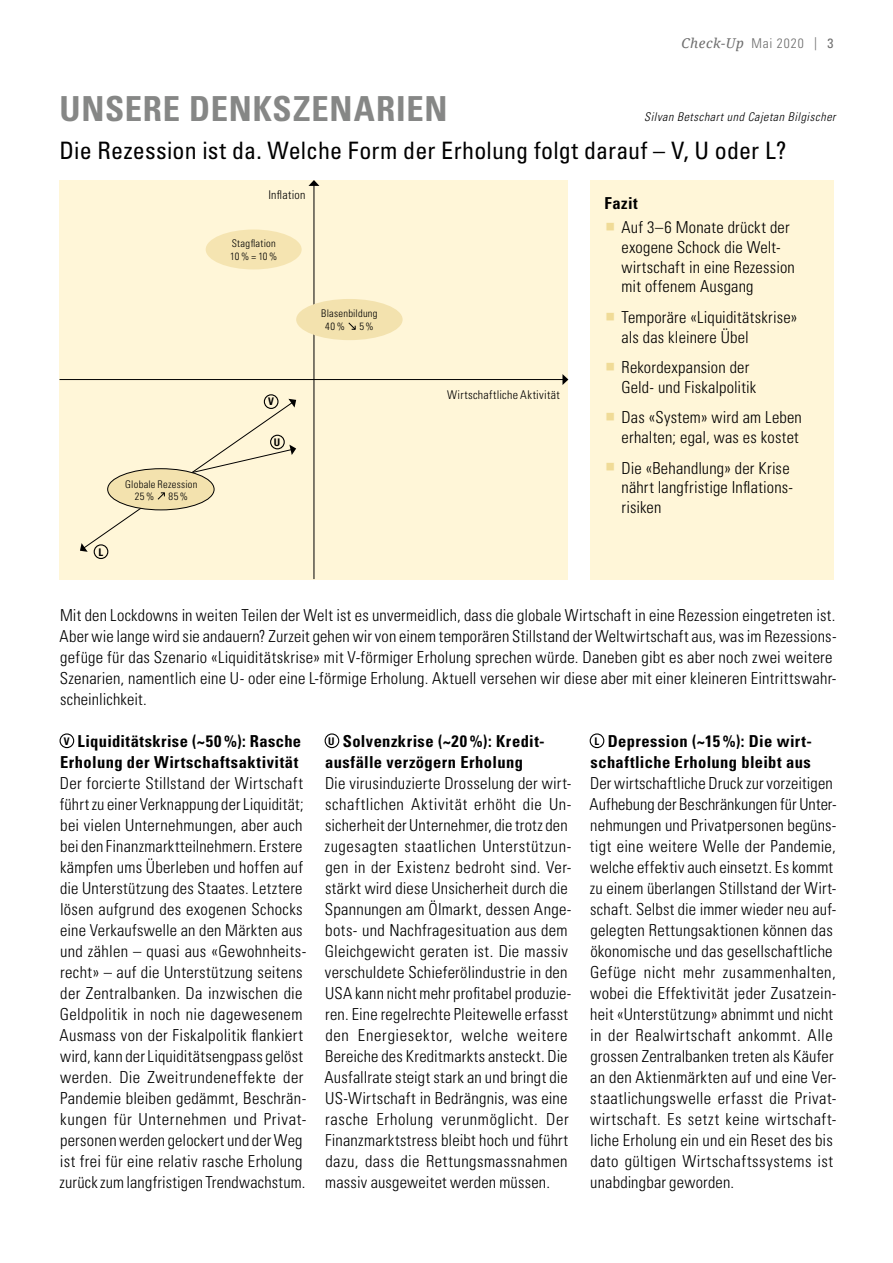
<style>
.page{position:relative;width:893px;height:1263px;background:#fff}
.page>*{position:absolute;margin:0;border:0;box-sizing:border-box;transform-origin:0 0}
.t1{font:700 condensed 34.5px "Univers LT Std";letter-spacing:.025em;color:#868786}
.t2{font:condensed 24px "Univers LT Std";letter-spacing:.005em;color:#000}
.t3{font:300 condensed 16.5px/21px "Univers LT Std";letter-spacing:.015em;color:#000}
.t4{font:700 condensed 16.5px/21px "Univers LT Std";letter-spacing:.025em;color:#000}
.t5{font:italic 13.5px "Noto Serif";letter-spacing:.035em;color:#6e6e6e}
.t6{font:italic 300 condensed 12px "Univers LT Std";letter-spacing:.05em;color:#000}
.t7{font:300 condensed 12px "Univers LT Std";letter-spacing:.02em;color:#000}
.t8{font:300 condensed 10.5px/12.6px "Univers LT Std";letter-spacing:.025em;color:#000}
.t9{font:700 condensed 10.5px "Univers LT Std";color:#000}
.s1{font-family:"Univers LT Std";font-weight:300;font-style:normal;font-stretch:condensed}
.s2{font-family:"Univers LT Std";font-style:normal;font-stretch:condensed;font-size:13.05px}
.s3{font-family:"Univers LT Std";font-style:normal;font-stretch:condensed}
.s4{color:#f0db97}
</style>
<div class="page">
<div style="left:60px;top:180px;width:508px;height:399px;background:#fff6d8"></div>
<hr style="left:60px;top:379px;width:503px;height:1px;background:#000">
<svg style="left:562px;top:374px;width:6px;height:11px"></svg>
<hr style="left:314px;top:185px;width:1px;height:394px;background:#000">
<svg style="left:308px;top:180px;width:11px;height:6px"></svg>
<div style="left:296px;top:299px;width:107px;height:41px;background:#f3e2ae;border-radius:50%"></div>
<div style="left:206px;top:229px;width:96px;height:40px;background:#f5e4b1;border-radius:50%"></div>
<svg style="left:348px;top:322px;width:8px;height:8px"></svg>
<div style="left:590px;top:180px;width:243px;height:399px;background:#fff6d8"></div>
<div style="left:60px;top:733px;width:14px;height:15px;border:1px solid #000;border-radius:50%"></div>
<div style="left:325px;top:733px;width:14px;height:15px;border:1px solid #000;border-radius:50%"></div>
<div style="left:590px;top:733px;width:14px;height:15px;border:1px solid #000;border-radius:50%"></div>
<svg style="left:80px;top:399px;width:216px;height:153px"></svg>
<div style="left:264px;top:394px;width:15px;height:15px;border:1px solid #000;border-radius:50%"></div>
<div style="left:270px;top:435px;width:15px;height:14px;border:1px solid #000;border-radius:50%"></div>
<div style="left:94px;top:544px;width:14px;height:15px;border:1px solid #000;border-radius:50%"></div>
<p class="t5" style="left:681px;top:34px;width:153px">Check-Up <span class="s1">Mai 2020</span> <span class="s2">|</span> <span class="s3">3</span></p>
<h1 class="t1" style="left:60px;top:87px;width:389px">UNSERE DENKSZENARIEN</h1>
<p class="t6" style="left:644px;top:109px;width:193px">Silvan Betschart und Cajetan Bilgischer</p>
<h2 class="t2" style="left:60px;top:135px;width:728px">Die Rezession ist da. Welche Form der Erholung folgt darauf – V, U oder L?</h2>
<p class="t9" style="left:99px;top:545px;width:6px">L</p>
<p class="t8" style="left:135px;top:478px;width:64px;line-height:11.7px;text-indent:-10px">Globale Rezession<br>25%</p>
<p class="t8" style="left:169px;top:490px;width:21px">85%</p>
<p class="t7" style="left:268px;top:188px;width:39px">Inflation</p>
<p class="t8" style="left:230px;top:237px;width:49px">Stagflation<br>10% = 10%</p>
<p class="t8" style="left:325px;top:307px;width:54px;text-indent:-4px">Blasenbildung<br>40 %</p>
<p class="t8" style="left:359px;top:320px;width:16px">5%</p>
<p class="t9" style="left:268px;top:395px;width:7px">V</p>
<p class="t9" style="left:274px;top:436px;width:8px">U</p>
<p class="t7" style="left:447px;top:387px;width:114px">Wirtschaftliche Aktivität</p>
<p class="t4" style="left:604px;top:193px;width:35px">Fazit</p>
<p class="t3" style="left:621px;top:217px;width:175px;line-height:19.8px;text-indent:-17px"><span class="s4">▪</span> Auf 3–6 Monate drückt der exogene Schock die Welt&shy;wirtschaft in eine Rezession mit offenem Ausgang</p>
<p class="t3" style="left:621px;top:307px;width:177px;line-height:19.8px;text-indent:-17px"><span class="s4">▪</span> Temporäre «Liquiditätskrise» als das kleinere Übel</p>
<p class="t3" style="left:621px;top:357px;width:136px;line-height:19.8px;text-indent:-17px"><span class="s4">▪</span> Rekordexpansion der<br>Geld- und Fiskalpolitik</p>
<p class="t3" style="left:604px;top:408px;width:199px;line-height:19.8px;text-align:right"><span class="s4">▪</span> Das «System» wird am Leben erhalten; egal, was es kostet</p>
<p class="t3" style="left:621px;top:458px;width:172px;line-height:19.8px;text-indent:-17px"><span class="s4">▪</span> Die «Behandlung» der Krise nährt langfristige Inflations&shy;risiken</p>
<p class="t3" style="left:59px;top:605px;width:779px">Mit den Lockdowns in weiten Teilen der Welt ist es unvermeidlich, dass die globale Wirtschaft in eine Rezession eingetreten ist.<br>Aber wie lange wird sie andauern? Zurzeit gehen wir von einem temporären Stillstand der Weltwirtschaft aus, was im Rezessions&shy;gefüge für das Szenario «Liquiditätskrise» mit V-förmiger Erholung sprechen würde. Daneben gibt es aber noch zwei weitere Szenarien, namentlich eine U- oder eine L-förmige Erholung. Aktuell versehen wir diese aber mit einer kleineren Eintrittswahr&shy;scheinlichkeit.</p>
<p class="t4" style="left:60px;top:731px;width:243px"><sup>V</sup> Liquiditätskrise (~50%): Rasche<br>Erholung der Wirtschaftsaktivität</p>
<p class="t3" style="left:59px;top:773px;width:249px">Der forcierte Stillstand der Wirtschaft führt zu einer Verknappung der Liquidität; bei vielen Unternehmungen, aber auch bei den Finanzmarktteilnehmern. Erstere kämpfen ums Überleben und hoffen auf die Unterstützung des Staates. Letztere lösen aufgrund des exogenen Schocks eine Verkaufswelle an den Märkten aus und zählen – quasi aus «Gewohnheits&shy;recht» – auf die Unterstützung seitens der Zentralbanken. Da inzwischen die Geldpolitik in noch nie dagewesenem Ausmass von der Fiskalpolitik flankiert wird, kann der Liquiditätsengpass gelöst werden. Die Zweitrundeneffekte der Pandemie bleiben gedämmt, Beschrän&shy;kungen für Unternehmen und Privat&shy;personen werden gelockert und der Weg ist frei für eine relativ rasche Erholung zurück zum langfristigen Trendwachstum.</p>
<p class="t4" style="left:325px;top:731px;width:220px"><sup>U</sup> Solvenzkrise (~20 %): Kredit&shy;ausfälle verzögern Erholung</p>
<p class="t3" style="left:324px;top:773px;width:249px">Die virusinduzierte Drosselung der wirt&shy;schaftlichen Aktivität erhöht die Un&shy;sicherheit der Unternehmer, die trotz den zugesagten staatlichen Unterstützun&shy;gen in der Existenz bedroht sind. Ver&shy;stärkt wird diese Unsicherheit durch die Spannungen am Ölmarkt, dessen Ange&shy;bots- und Nachfragesituation aus dem Gleichgewicht geraten ist. Die massiv verschuldete Schieferölindustrie in den USA kann nicht mehr profitabel produzie&shy;ren. Eine regelrechte Pleitewelle erfasst den Energiesektor, welche weitere Bereiche des Kreditmarkts ansteckt. Die Ausfallrate steigt stark an und bringt die US-Wirtschaft in Bedrängnis, was eine rasche Erholung verunmöglicht. Der Finanzmarktstress bleibt hoch und führt dazu, dass die Rettungsmassnahmen massiv ausgeweitet werden müssen.</p>
<p class="t4" style="left:591px;top:731px;width:223px"><sup>L</sup> Depression (~15 %): Die wirt&shy;schaftliche Erholung bleibt aus</p>
<p class="t3" style="left:589px;top:773px;width:249px">Der wirtschaftliche Druck zur vorzeitigen Aufhebung der Beschränkungen für Unter&shy;nehmungen und Privatpersonen begüns&shy;tigt eine weitere Welle der Pandemie, welche effektiv auch einsetzt. Es kommt zu einem überlangen Stillstand der Wirt&shy;schaft. Selbst die immer wieder neu auf&shy;gelegten Rettungsaktionen können das ökonomische und das gesellschaftliche Gefüge nicht mehr zusammenhalten, wobei die Effektivität jeder Zusatzein&shy;heit «Unterstützung» abnimmt und nicht in der Realwirtschaft ankommt. Alle grossen Zentralbanken treten als Käufer an den Aktienmärkten auf und eine Ver&shy;staatlichungswelle erfasst die Privat&shy;wirtschaft. Es setzt keine wirtschaft&shy;liche Erholung ein und ein Reset des bis dato gültigen Wirtschaftssystems ist unabdingbar geworden.</p>
</div>
